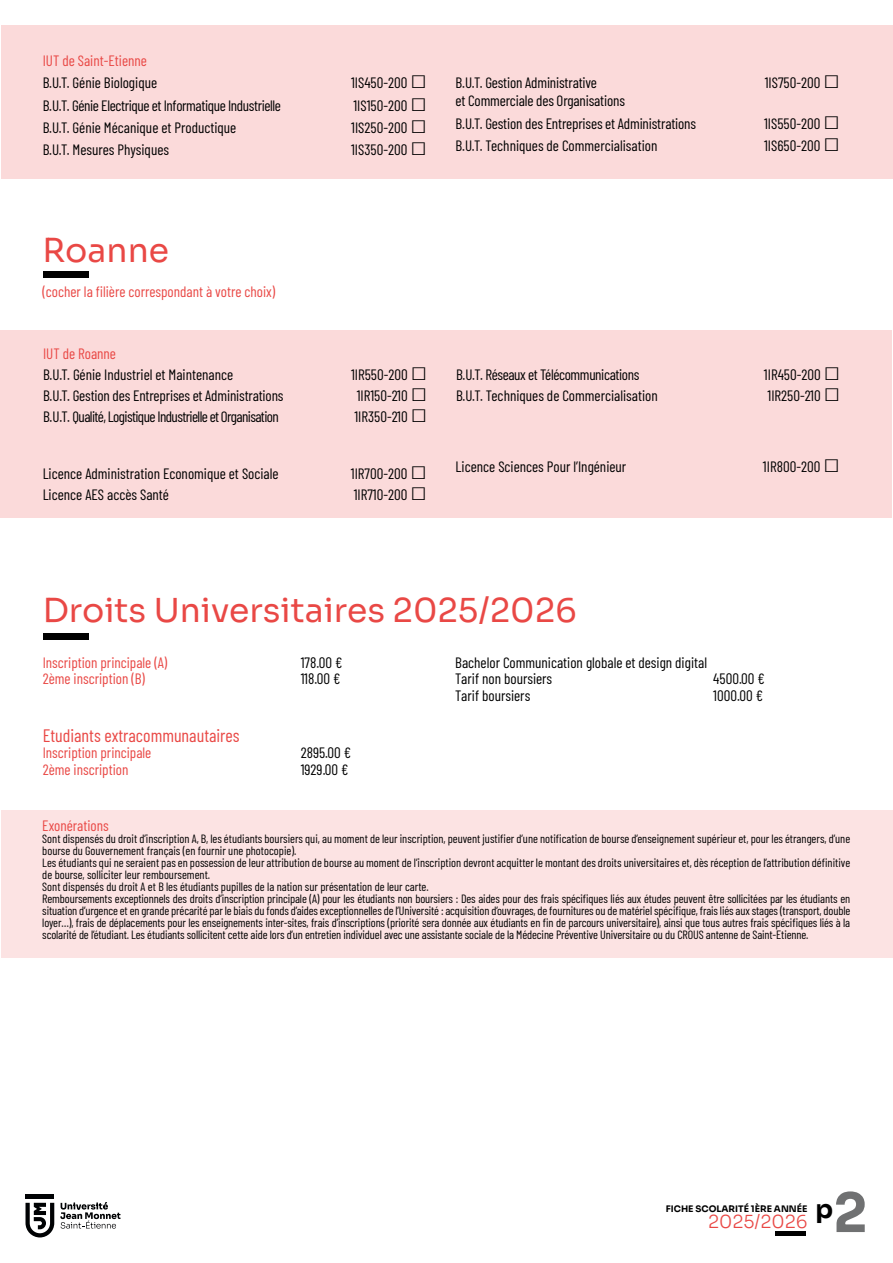
<style>
.page{position:relative;width:893px;height:1263px;background:#fff}
.page>*{position:absolute;margin:0;border:0;box-sizing:border-box;transform-origin:0 0}
.t1{font:33px "Sora";color:#e94845}
.t2{font:18px "Barlow Condensed";color:#e94845}
.t3{font:18px "Sora";color:#e94845}
.t4{font:15px/16.5px "Barlow Condensed";color:#000}
.t5{font:15px "Barlow Condensed";color:#e94845}
.t6{font:15px "Barlow Condensed";letter-spacing:-.025em;color:#000}
.t7{font:15px "Barlow Condensed";letter-spacing:-.04em;color:#000}
.t8{font:12px/12px "Barlow Condensed";letter-spacing:-.01em;color:#000}
.t9{font:9px "Sora";color:#000}
.s1{font-family:"Calibri";font-size:27px}
.s2{font-size:54px;color:#707172}
</style>
<div class="page">
<div style="left:1px;top:26px;width:892px;height:153px;background:#fbdada"></div>
<div style="left:1px;top:811px;width:892px;height:147px;background:#fce3e3"></div>
<div style="left:43px;top:633px;width:46px;height:6px;background:#000"></div>
<div style="left:0;top:330px;width:892px;height:187px;background:#fbdada"></div>
<div style="left:43px;top:271px;width:46px;height:7px;background:#000"></div>
<div style="left:775px;top:1231px;width:31px;height:5px;background:#000"></div>
<svg style="left:60px;top:1202px;width:60px;height:26px"></svg>
<hr style="left:26px;top:1195px;width:28px;height:4px;background:#000204">
<svg style="left:26px;top:1203px;width:28px;height:34px"></svg>
<p class="t5" style="left:43px;top:50px;width:106px">IUT de Saint-Etienne</p>
<p class="t4" style="left:43px;top:74px;width:116px">B.U.T. Génie Biologique</p>
<p class="t4" style="left:351px;top:74px;width:77px">1IS450-200 <span class="s1">□</span></p>
<p class="t6" style="left:43px;top:94px;width:240px">B.U.T. Génie Electrique et Informatique Industrielle</p>
<p class="t4" style="left:353px;top:96px;width:75px">1IS150-200 <span class="s1">□</span></p>
<p class="t4" style="left:43px;top:118px;width:195px">B.U.T. Génie Mécanique et Productique</p>
<p class="t4" style="left:351px;top:118px;width:77px">1IS250-200 <span class="s1">□</span></p>
<p class="t4" style="left:43px;top:140px;width:128px">B.U.T. Mesures Physiques</p>
<p class="t4" style="left:351px;top:140px;width:77px">1IS350-200 <span class="s1">□</span></p>
<p class="t4" style="left:456px;top:74px;width:143px">B.U.T. Gestion Administrative</p>
<p class="t4" style="left:765px;top:74px;width:76px">1IS750-200 <span class="s1">□</span></p>
<p class="t4" style="left:456px;top:89px;width:242px;line-height:22.2px">et Commerciale des Organisations<br>B.U.T. Gestion des Entreprises et Administrations</p>
<p class="t4" style="left:764px;top:114px;width:77px">1IS550-200 <span class="s1">□</span></p>
<p class="t4" style="left:456px;top:136px;width:203px">B.U.T. Techniques de Commercialisation</p>
<p class="t4" style="left:764px;top:136px;width:77px">1IS650-200 <span class="s1">□</span></p>
<h1 class="t1" style="left:43px;top:223px;width:128px">Roanne</h1>
<p class="t5" style="left:43px;top:281px;width:234px">(cocher la filière correspondant à votre choix)</p>
<p class="t5" style="left:43px;top:342px;width:75px">IUT de Roanne</p>
<p class="t4" style="left:43px;top:365px;width:192px">B.U.T. Génie Industriel et Maintenance</p>
<p class="t4" style="left:351px;top:365px;width:77px">1IR550-200 <span class="s1">□</span></p>
<p class="t4" style="left:43px;top:386px;width:242px">B.U.T. Gestion des Entreprises et Administrations</p>
<p class="t4" style="left:357px;top:386px;width:72px">1IR150-210 <span class="s1">□</span></p>
<p class="t7" style="left:43px;top:405px;width:237px">B.U.T. Qualité, Logistique Industrielle et Organisation</p>
<p class="t4" style="left:354px;top:407px;width:74px">1IR350-210 <span class="s1">□</span></p>
<p class="t4" style="left:43px;top:464px;width:237px">Licence Administration Economique et Sociale</p>
<p class="t4" style="left:351px;top:464px;width:77px">1IR700-200 <span class="s1">□</span></p>
<p class="t4" style="left:43px;top:485px;width:128px">Licence AES accès Santé</p>
<p class="t4" style="left:354px;top:485px;width:74px">1IR710-200 <span class="s1">□</span></p>
<p class="t6" style="left:456px;top:363px;width:185px">B.U.T. Réseaux et Télécommunications</p>
<p class="t4" style="left:764px;top:365px;width:78px">1IR450-200 <span class="s1">□</span></p>
<p class="t4" style="left:456px;top:386px;width:203px">B.U.T. Techniques de Commercialisation</p>
<p class="t4" style="left:767px;top:386px;width:74px">1IR250-210 <span class="s1">□</span></p>
<p class="t4" style="left:456px;top:457px;width:172px">Licence Sciences Pour l’Ingénieur</p>
<p class="t4" style="left:763px;top:457px;width:78px">1IR800-200 <span class="s1">□</span></p>
<h1 class="t1" style="left:43px;top:583px;width:536px">Droits Universitaires 2025/2026</h1>
<p class="t5" style="left:43px;top:652px;width:126px">Inscription principale (A)</p>
<p class="t4" style="left:301px;top:653px;width:43px">178.00 €</p>
<p class="t5" style="left:43px;top:668px;width:104px">2ème inscription (B)</p>
<p class="t4" style="left:301px;top:669px;width:41px">118.00 €</p>
<p class="t4" style="left:455px;top:653px;width:253px">Bachelor Communication globale et design digital<br>Tarif non boursiers</p>
<p class="t4" style="left:713px;top:669px;width:53px">4500.00 €</p>
<h2 class="t2" style="left:43px;top:722px;width:198px">Etudiants extracommunautaires</h2>
<p class="t5" style="left:43px;top:742px;width:110px">Inscription principale</p>
<p class="t4" style="left:301px;top:743px;width:52px">2895.00 €</p>
<p class="t5" style="left:43px;top:758px;width:87px">2ème inscription</p>
<p class="t4" style="left:301px;top:760px;width:49px">1929.00 €</p>
<p class="t4" style="left:455px;top:686px;width:77px">Tarif boursiers</p>
<p class="t4" style="left:713px;top:686px;width:51px">1000.00 €</p>
<p class="t5" style="left:42px;top:815px;width:68px">Exonérations</p>
<p class="t8" style="left:42px;top:832px;width:809px">Sont dispensés du droit d’inscription A, B, les étudiants boursiers qui, au moment de leur inscription, peuvent justifier d’une notification de bourse d’enseignement supérieur et, pour les étrangers, d’une bourse du Gouvernement français (en fournir une photocopie).<br>Les étudiants qui ne seraient pas en possession de leur attribution de bourse au moment de l’inscription devront acquitter le montant des droits universitaires et, dès réception de l’attribution définitive de bourse, solliciter leur remboursement.<br>Sont dispensés du droit A et B les étudiants pupilles de la nation sur présentation de leur carte.<br>Remboursements exceptionnels des droits d’inscription principale (A) pour les étudiants non boursiers : Des aides pour des frais spécifiques liés aux études peuvent être sollicitées par les étudiants en situation d’urgence et en grande précarité par le biais du fonds d’aides exceptionnelles de l’Université : acquisition d’ouvrages, de fournitures ou de matériel spécifique, frais liés aux stages (transport, double loyer…), frais de déplacements pour les enseignements inter-sites, frais d’inscriptions (priorité sera donnée aux étudiants en fin de parcours universitaire), ainsi que tous autres frais spécifiques liés à la scolarité de l’étudiant. Les étudiants sollicitent cette aide lors d’un entretien individuel avec une assistante sociale de la Médecine Préventive Universitaire ou du CROUS antenne de Saint-Etienne.</p>
<h2 class="t3" style="left:708px;top:1207px;width:161px">2025/2026 <sup>p</sup><span class="s2">2</span></h2>
<p class="t9" style="left:666px;top:1202px;width:143px">FICHE SCOLARITÉ 1ÈRE ANNÉE</p>
</div>
